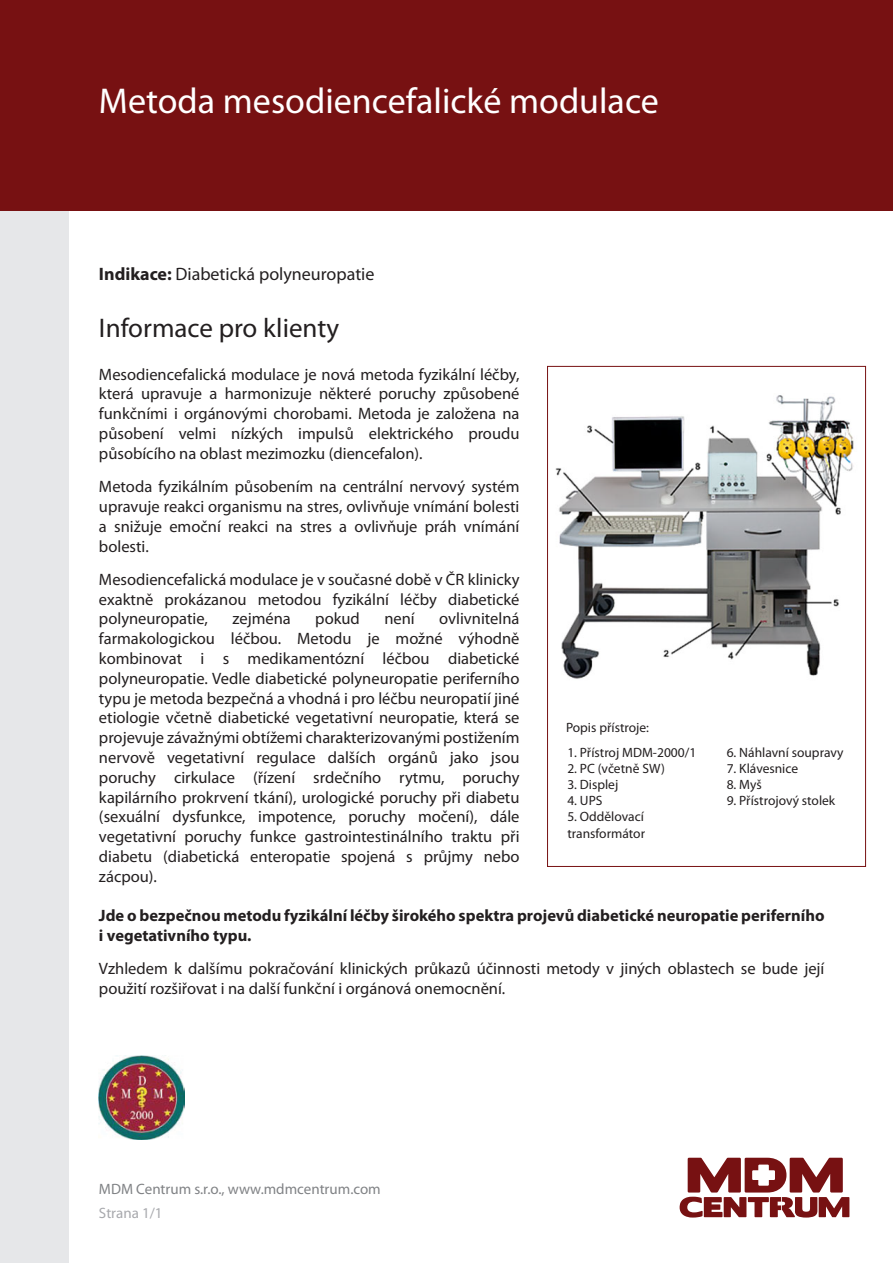
<style>
.page{position:relative;width:893px;height:1263px;background:#fff}
.page>*{position:absolute;margin:0;border:0;box-sizing:border-box;transform-origin:0 0}
.t1{font:36px "Myriad Pro";color:#fff}
.t2{font:27px "Myriad Pro";color:#231f20}
.t3{font:18px "Myriad Pro";color:#231f20}
.t4{font:16.5px/19.8px "Myriad Pro";color:#231f20;text-align:justify}
.t5{font:700 16.5px/19.8px "Myriad Pro";color:#231f20}
.t6{font:15px "Myriad Pro";color:#808285}
.t7{font:15px "Myriad Pro";color:#a8a9ad}
.t8{font:13.5px/16.2px "Myriad Pro";color:#231f20}
.s1{font-weight:700}
</style>
<div class="page">
<div style="left:0;top:0;width:69px;height:1263px;background:#e6e7e9"></div>
<div style="left:0;top:0;width:893px;height:210px;background:#771112"></div>
<svg style="left:680px;top:1158px;width:169px;height:59px"></svg>
<img style="left:99px;top:1056px;width:85px;height:83px">
<img style="left:555px;top:395px;width:299px;height:284px">
<div style="left:547px;top:366px;width:319px;height:501px;border:1px solid #771112"></div>
<h1 class="t1" style="left:99px;top:79px;width:561px">Metoda mesodiencefalické modulace</h1>
<p class="t3" style="left:99px;top:263px;width:277px"><span class="s1">Indikace:</span> Diabetická polyneuropatie</p>
<h2 class="t2" style="left:99px;top:311px;width:242px">Informace pro klienty</h2>
<p class="t4" style="left:99px;top:364px;width:422px">Mesodiencefalická modulace je nová metoda fyzikální léčby, která upravuje a harmonizuje některé poruchy způsobené funkčními i orgánovými chorobami. Metoda je založena na působení velmi nízkých impulsů elektrického proudu působícího na oblast mezimozku (diencefalon).</p>
<p class="t4" style="left:99px;top:476px;width:422px">Metoda fyzikálním působením na centrální nervový systém upravuje reakci organismu na stres, ovlivňuje vnímání bolesti a snižuje emoční reakci na stres a ovlivňuje práh vnímání bolesti.</p>
<p class="t4" style="left:99px;top:569px;width:422px">Mesodiencefalická modulace je v současné době v ČR klinicky exaktně prokázanou metodou fyzikální léčby diabetické polyneuropatie,</p>
<p class="t4" style="left:99px;top:609px;width:422px;text-indent:340px">ovlivnitelná farmakologickou léčbou. Metodu je možné výhodně kombinovat i s medikamentózní léčbou diabetické polyneuropatie. Vedle diabetické polyneuropatie periferního typu je metoda bezpečná a vhodná i pro léčbu neuropatií jiné etiologie včetně diabetické vegetativní neuropatie, která se projevuje závažnými obtížemi charakterizovanými postižením nervově vegetativní regulace dalších orgánů jako jsou poruchy cirkulace (řízení srdečního rytmu, poruchy kapilárního prokrvení tkání), urologické poruchy při diabetu (sexuální dysfunkce, impotence, poruchy močení), dále vegetativní poruchy funkce gastrointestinálního traktu při diabetu (diabetická enteropatie spojená s průjmy nebo zácpou).</p>
<p class="t5" style="left:99px;top:905px;width:727px">Jde o bezpečnou metodu fyzikální léčby širokého spektra projevů diabetické neuropatie periferního i vegetativního typu.</p>
<p class="t4" style="left:99px;top:958px;width:727px">Vzhledem k dalšímu pokračování klinických průkazů účinnosti metody v jiných oblastech se bude její použití rozšiřovat i na další funkční i orgánová onemocnění.</p>
<p class="t4" style="left:232px;top:609px;width:60px">zejména</p>
<p class="t4" style="left:315px;top:609px;width:46px">pokud</p>
<p class="t4" style="left:384px;top:609px;width:32px">není</p>
<p class="t8" style="left:566px;top:719px;width:84px">Popis přístroje:</p>
<p class="t8" style="left:727px;top:744px;width:118px">6. Náhlavní soupravy</p>
<p class="t8" style="left:727px;top:760px;width:73px">7. Klávesnice</p>
<p class="t8" style="left:727px;top:776px;width:37px">8. Myš</p>
<p class="t8" style="left:727px;top:792px;width:110px">9. Přístrojový stolek</p>
<p class="t8" style="left:567px;top:744px;width:131px">1. Přístroj MDM-2000/1</p>
<p class="t8" style="left:567px;top:760px;width:99px">2. PC (včetně SW)</p>
<p class="t8" style="left:567px;top:776px;width:52px">3. Displej</p>
<p class="t8" style="left:567px;top:792px;width:37px">4. UPS</p>
<p class="t8" style="left:567px;top:808px;width:79px">5. Oddělovací transformátor</p>
<p class="t6" style="left:99px;top:1180px;width:283px">MDM Centrum s.r.o., www.mdmcentrum.com</p>
<p class="t7" style="left:99px;top:1203px;width:65px">Strana 1/1</p>
</div>
